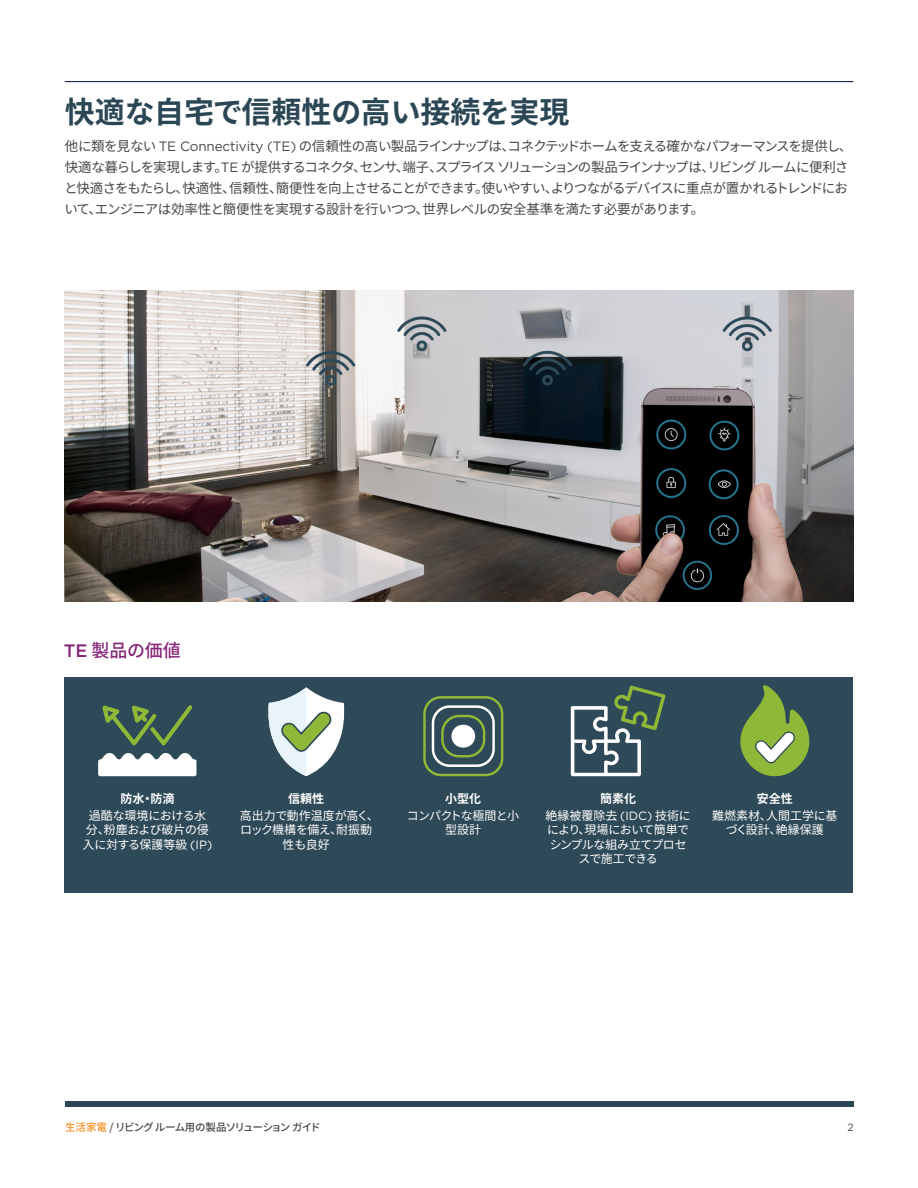
<style>
.page{position:relative;width:918px;height:1188px;background:#fff}
.page>*{position:absolute;margin:0;border:0;box-sizing:border-box;transform-origin:0 0}
.B_Callout_Headline{font:700 30px "Noto Sans CJ Kjp";letter-spacing:-.005em;color:#2b4756}
.B_Body_Copy_Subhead{font:500 18px "Noto Sans CJ Kjp";letter-spacing:-.01em;color:#862678}
.B_Intro_Body{font:13.5px/21px "Noto Sans CJ Kjp";letter-spacing:-.07em;color:#454647}
.t1{font:12px/14.4px "Noto Sans CJ Kjp";letter-spacing:-.02em;color:#fff;text-align:center}
.t2{font:12px/14.4px "Noto Sans CJ Kjp";color:#fff;text-align:center}
.t3{font:700 12px "Noto Sans CJ Kjp";color:#fff}
.t4{font:12px/14.4px "Noto Sans CJ Kjp";letter-spacing:-.055em;color:#fff;text-align:center}
.t5{font:500 10.5px "Noto Sans CJ Kjp";letter-spacing:-.07em;color:#454647}
.t6{font:10.5px "Gotham";color:#454647}
.s1{font-family:"Gotham"}
.s2{color:#f68f1e}
</style>
<div class="page">
<hr style="left:65px;top:81px;width:788px;height:1px;background:#1d2759">
<div style="left:65px;top:1101px;width:788px;height:6px;background:#2b4756"></div>
<img style="left:65px;top:291px;width:788px;height:311px">
<div style="left:65px;top:677px;width:788px;height:216px;background:#2e4957"></div>
<svg style="left:102px;top:705px;width:91px;height:40px"></svg>
<svg style="left:98px;top:753px;width:99px;height:23px;background:#e3e7e8"></svg>
<svg style="left:268px;top:687px;width:77px;height:89px"></svg>
<div style="left:423px;top:696px;width:80px;height:80px;border:2px solid #8fb838;border-radius:17px"></div>
<div style="left:432px;top:705px;width:63px;height:62px;border:2px solid #fff;border-radius:17px"></div>
<div style="left:441px;top:715px;width:44px;height:43px;border:2px solid #8fb838;border-radius:17px"></div>
<div style="left:451px;top:725px;width:24px;height:23px;background:#fff;border-radius:11px"></div>
<svg style="left:571px;top:686px;width:94px;height:90px"></svg>
<svg style="left:740px;top:685px;width:69px;height:91px"></svg>
<p class="B_Callout_Headline" style="left:65px;top:95px;width:506px">快適な自宅で信頼性の高い接続を実現</p>
<p class="B_Intro_Body" style="left:64px;top:135px;width:790px">他に類を見ない <span class="s1">TE Connectivity (TE)</span> の信頼性の高い製品ラインナップは、コネクテッドホームを支える確かなパフォーマンスを提供し、快適な暮らしを実現します。<span class="s1">TE</span> が提供するコネクタ、センサ、端子、スプライス ソリューションの製品ラインナップは、リビング ルームに便利さと快適さをもたらし、快適性、信頼性、簡便性を向上させることができます。使いやすい、よりつながるデバイスに重点が置かれるトレンドにおいて、エンジニアは効率性と簡便性を実現する設計を行いつつ、世界レベルの安全基準を満たす必要があります。</p>
<p class="B_Body_Copy_Subhead" style="left:64px;top:640px;width:119px"><span class="s1">TE</span> 製品の価値</p>
<p class="t3" style="left:120px;top:792px;width:55px">防水・防滴</p>
<p class="t1" style="left:82px;top:808px;width:131px">過酷な環境における水分、粉塵および破片の侵入に対する保護等級 <span class="s1">(IP)</span></p>
<p class="t3" style="left:288px;top:792px;width:37px">信頼性</p>
<p class="t1" style="left:240px;top:808px;width:140px">高出力で動作温度が高く、ロック機構を備え、耐振動性も良好</p>
<p class="t3" style="left:445px;top:792px;width:37px">小型化</p>
<p class="t4" style="left:407px;top:808px;width:114px">コンパクトな極間と小型設計</p>
<p class="t3" style="left:600px;top:792px;width:37px">簡素化</p>
<p class="t1" style="left:546px;top:808px;width:147px">絶縁被覆除去 <span class="s1">(IDC)</span> 技術ににより、現場において簡単でシンプルな組み立てプロセスで施工できる</p>
<p class="t3" style="left:757px;top:792px;width:37px">安全性</p>
<p class="t2" style="left:712px;top:808px;width:127px">難燃素材、人間工学に基づく設計、絶縁保護</p>
<p class="t5" style="left:65px;top:1121px;width:257px"><span class="s2">生活家電</span> / リビング ルーム用の製品ソリューション ガイド</p>
<p class="t6" style="left:848px;top:1121px;width:8px">2</p>
</div>
